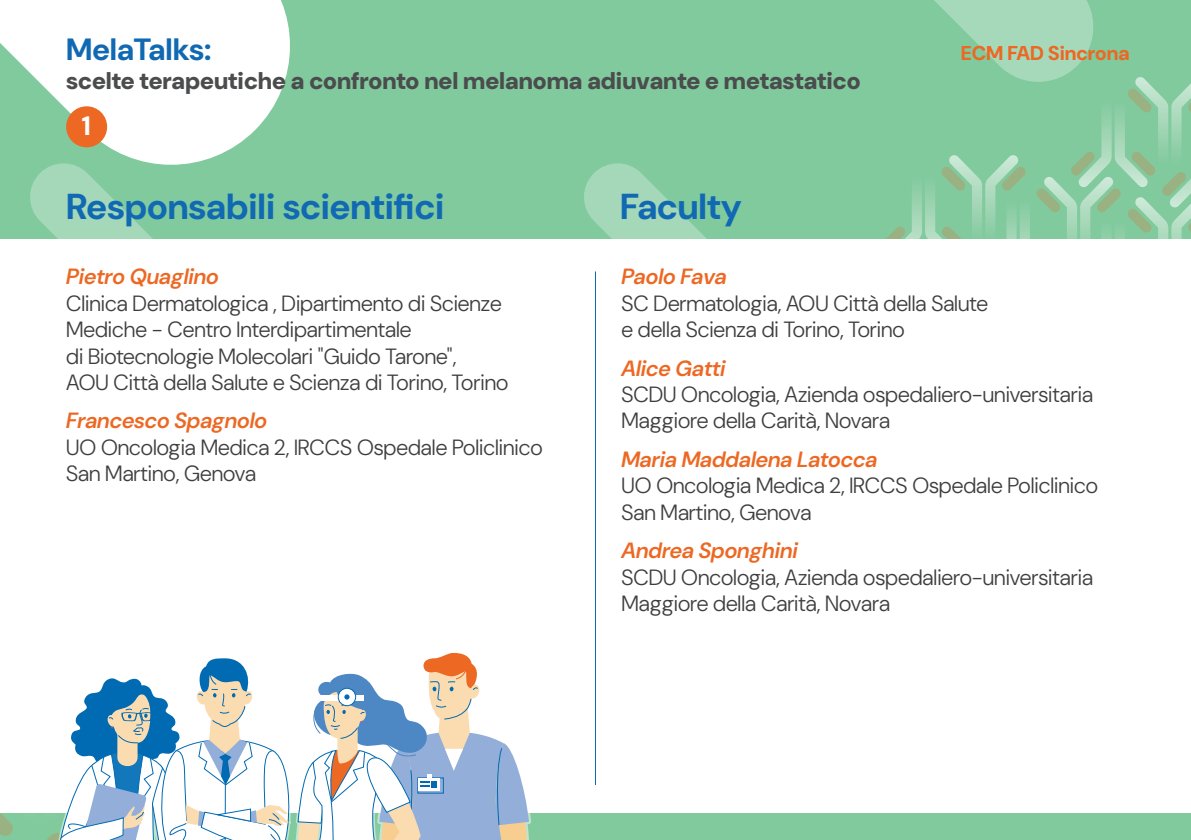
<style>
.page{position:relative;width:1191px;height:840px;background:#fff}
.page>*{position:absolute;margin:0;border:0;box-sizing:border-box;transform-origin:0 0}
.t1{font:700 36px "DM Sans 36 pt";color:#1069b2}
.t2{font:700 30.6px "DM Sans 36 pt";color:#1069b2}
.t3{font:800 26.6px "DM Sans 36 pt";color:#fff}
.t4{font:900 24px "DM Sans 36 pt";color:#4b4c4d}
.t5{font:300 22px/26.4px "DM Sans 36 pt";color:#3e3e3f}
.t6{font:italic 600 22px "DM Sans 36 pt";color:#ec6823}
.t7{font:800 20px "DM Sans 36 pt";color:#ec6823}
</style>
<div class="page">
<div style="left:0;top:0;width:1191px;height:839px;background:#81ca9e"></div>
<svg style="left:30px;top:176px;width:123px;height:63px"></svg>
<svg style="left:584px;top:163px;width:123px;height:76px"></svg>
<svg style="left:0;top:0;width:290px;height:176px;fill:#fff"></svg>
<svg style="left:886px;top:0;width:305px;height:239px"></svg>
<div style="left:0;top:239px;width:1191px;height:573px;background:#fff"></div>
<hr style="left:595px;top:271px;width:1px;height:513px;background:#1069b2">
<svg style="left:0;top:653px;width:529px;height:187px"></svg>
<div style="left:66px;top:106px;width:41px;height:41px;background:#ec6823;border-radius:50%"></div>
<h2 class="t2" style="left:66px;top:30px;width:147px">MelaTalks:</h2>
<p class="t7" style="left:960px;top:41px;width:170px">ECM FAD Sincrona</p>
<p class="t4" style="left:66px;top:65px;width:796px">scelte terapeutiche a confronto nel melanoma adiuvante e metastatico</p>
<p class="t3" style="left:82px;top:109px;width:10px">1</p>
<h1 class="t1" style="left:66px;top:184px;width:380px">Responsabili scientifici</h1>
<h1 class="t1" style="left:620px;top:184px;width:123px">Faculty</h1>
<p class="t6" style="left:66px;top:262px;width:154px">Pietro Quaglino</p>
<p class="t5" style="left:66px;top:289px;width:444px">Clinica Dermatologica , Dipartimento di Scienze Mediche - Centro Interdipartimentale<br>di Biotecnologie Molecolari "Guido Tarone",<br>AOU Città della Salute e Scienza di Torino, Torino</p>
<p class="t6" style="left:66px;top:406px;width:203px">Francesco Spagnolo</p>
<p class="t5" style="left:66px;top:433px;width:478px">UO Oncologia Medica 2, IRCCS Ospedale Policlinico<br>San Martino, Genova</p>
<p class="t6" style="left:621px;top:262px;width:107px">Paolo Fava</p>
<p class="t5" style="left:621px;top:289px;width:368px">SC Dermatologia, AOU Città della Salute e della Scienza di Torino, Torino</p>
<p class="t6" style="left:621px;top:353px;width:106px">Alice Gatti</p>
<p class="t5" style="left:621px;top:381px;width:473px">SCDU Oncologia, Azienda ospedaliero-universitaria<br>Maggiore della Carità, Novara</p>
<p class="t6" style="left:621px;top:445px;width:257px">Maria Maddalena Latocca</p>
<p class="t5" style="left:621px;top:472px;width:478px">UO Oncologia Medica 2, IRCCS Ospedale Policlinico<br>San Martino, Genova</p>
<p class="t6" style="left:621px;top:536px;width:178px">Andrea Sponghini</p>
<p class="t5" style="left:621px;top:563px;width:473px">SCDU Oncologia, Azienda ospedaliero-universitaria<br>Maggiore della Carità, Novara</p>
</div>
